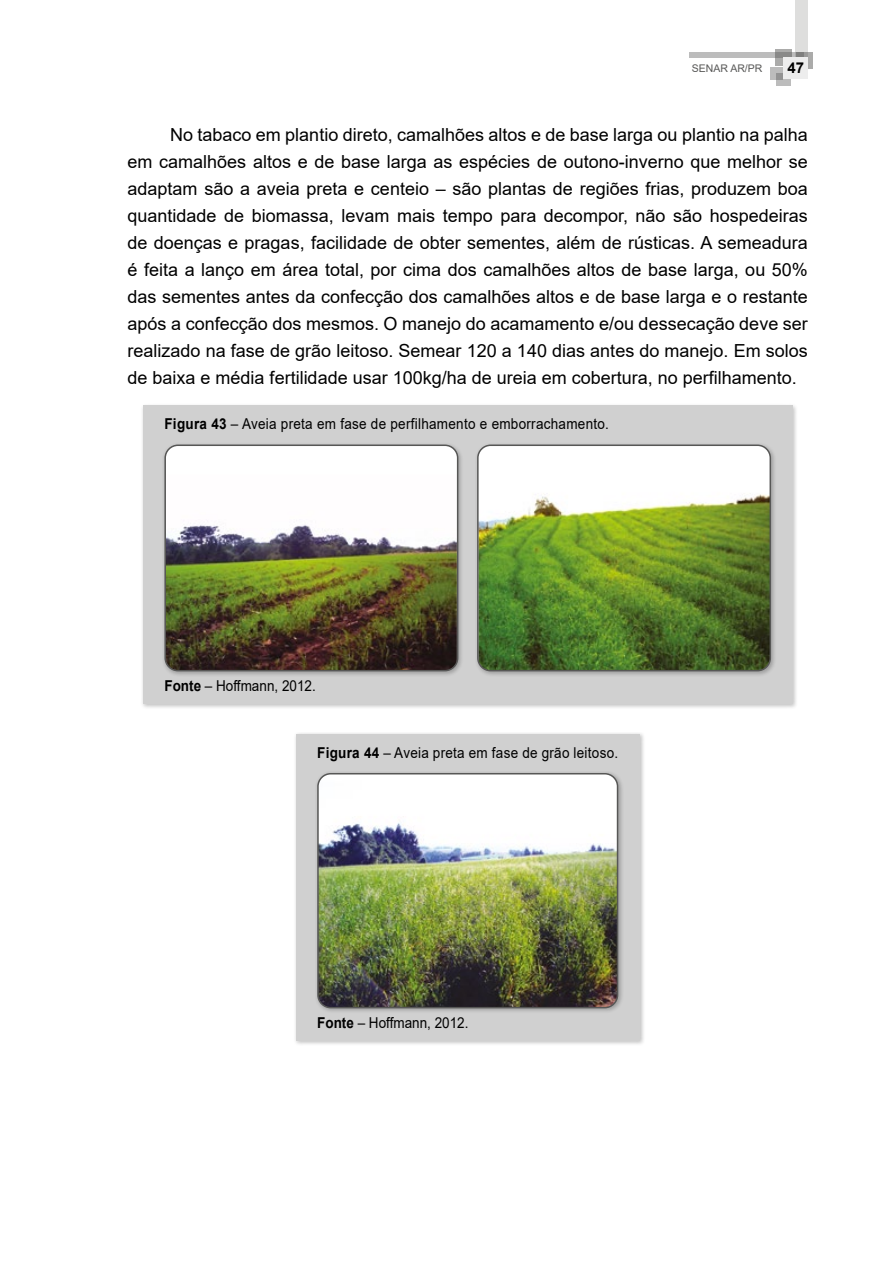
<style>
.page{position:relative;width:893px;height:1263px;background:#fff}
.page>*{position:absolute;margin:0;border:0;box-sizing:border-box;transform-origin:0 0}
.t1{font:18px/27px "Arial";color:#000;text-align:justify}
.t2{font:15px "Arial";letter-spacing:.02em;color:#000;scale:.9 1}
.t3{font:15px "Arial";color:#000;scale:.9 1}
.t4{font:700 15px "Arial";color:#000}
.t5{font:10.5px "Arial";color:#575756}
.s1{font-weight:700}
</style>
<div class="page">
<svg style="left:776px;top:73px;width:15px;height:12px"></svg>
<svg style="left:770px;top:67px;width:12px;height:12px"></svg>
<div style="left:796px;top:52px;width:17px;height:16px;background:#ababaa"></div>
<svg style="left:775px;top:50px;width:17px;height:16px"></svg>
<svg style="left:689px;top:52px;width:107px;height:6px"></svg>
<svg style="left:796px;top:0;width:12px;height:58px"></svg>
<div style="left:784px;top:58px;width:24px;height:21px;background:#ededed"></div>
<div style="left:140px;top:403px;width:657px;height:306px;background:#000;opacity:.25"></div>
<div style="left:143px;top:405px;width:649px;height:299px;background:#d0d0d0"></div>
<div style="left:162px;top:442px;width:302px;height:234px;background:#000;opacity:.25"></div>
<div style="left:165px;top:445px;width:293px;height:226px;background:#fff;border-radius:13px"></div>
<img style="left:165px;top:525px;width:292px;height:146px">
<div style="left:164px;top:444px;width:294px;height:227px;border:2px solid #575756;border-radius:13px"></div>
<div style="left:475px;top:442px;width:302px;height:234px;background:#000;opacity:.25"></div>
<div style="left:478px;top:445px;width:292px;height:226px;background:#fff;border-radius:13px"></div>
<img style="left:478px;top:494px;width:292px;height:177px">
<div style="left:477px;top:444px;width:294px;height:227px;border:2px solid #575756;border-radius:13px"></div>
<div style="left:293px;top:732px;width:352px;height:314px;background:#000;opacity:.25"></div>
<div style="left:296px;top:734px;width:343px;height:307px;background:#d0d0d0"></div>
<div style="left:315px;top:771px;width:308px;height:243px;background:#000;opacity:.25"></div>
<img style="left:318px;top:780px;width:299px;height:228px">
<div style="left:317px;top:773px;width:301px;height:235px;border:2px solid #575756;border-radius:13px"></div>
<p class="t5" style="left:692px;top:61px;width:72px">SENAR AR/PR</p>
<p class="t4" style="left:787px;top:57px;width:18px">47</p>
<p class="t1" style="left:128px;top:121px;width:682px;text-indent:43px">No tabaco em plantio direto, camalhões altos e de base larga ou plantio na palha em camalhões altos e de base larga as espécies de outono-inverno que melhor se adaptam são a aveia preta e centeio – são plantas de regiões frias, produzem boa quantidade de biomassa, levam mais tempo para decompor, não são hospedeiras de doenças e pragas, facilidade de obter sementes, além de rústicas. A semeadura é feita a lanço em área total, por cima dos camalhões altos de base larga, ou 50% das sementes antes da confecção dos camalhões altos e de base larga e o restante após a confecção dos mesmos. O manejo do acamamento e/ou dessecação deve ser realizado na fase de grão leitoso. Semear 120 a 140 dias antes do manejo. Em solos de baixa e média fertilidade usar 100kg/ha de ureia em cobertura, no perfilhamento.</p>
<p class="t2" style="left:164px;top:413px;width:495px"><span class="s1">Figura 43</span> – Aveia preta em fase de perfilhamento e emborrachamento.</p>
<p class="t3" style="left:164px;top:675px;width:170px"><span class="s1">Fonte</span> – Hoffmann, 2012.</p>
<p class="t2" style="left:317px;top:742px;width:336px"><span class="s1">Figura 44</span> – Aveia preta em fase de grão leitoso.</p>
<p class="t3" style="left:317px;top:1012px;width:170px"><span class="s1">Fonte</span> – Hoffmann, 2012.</p>
</div>
